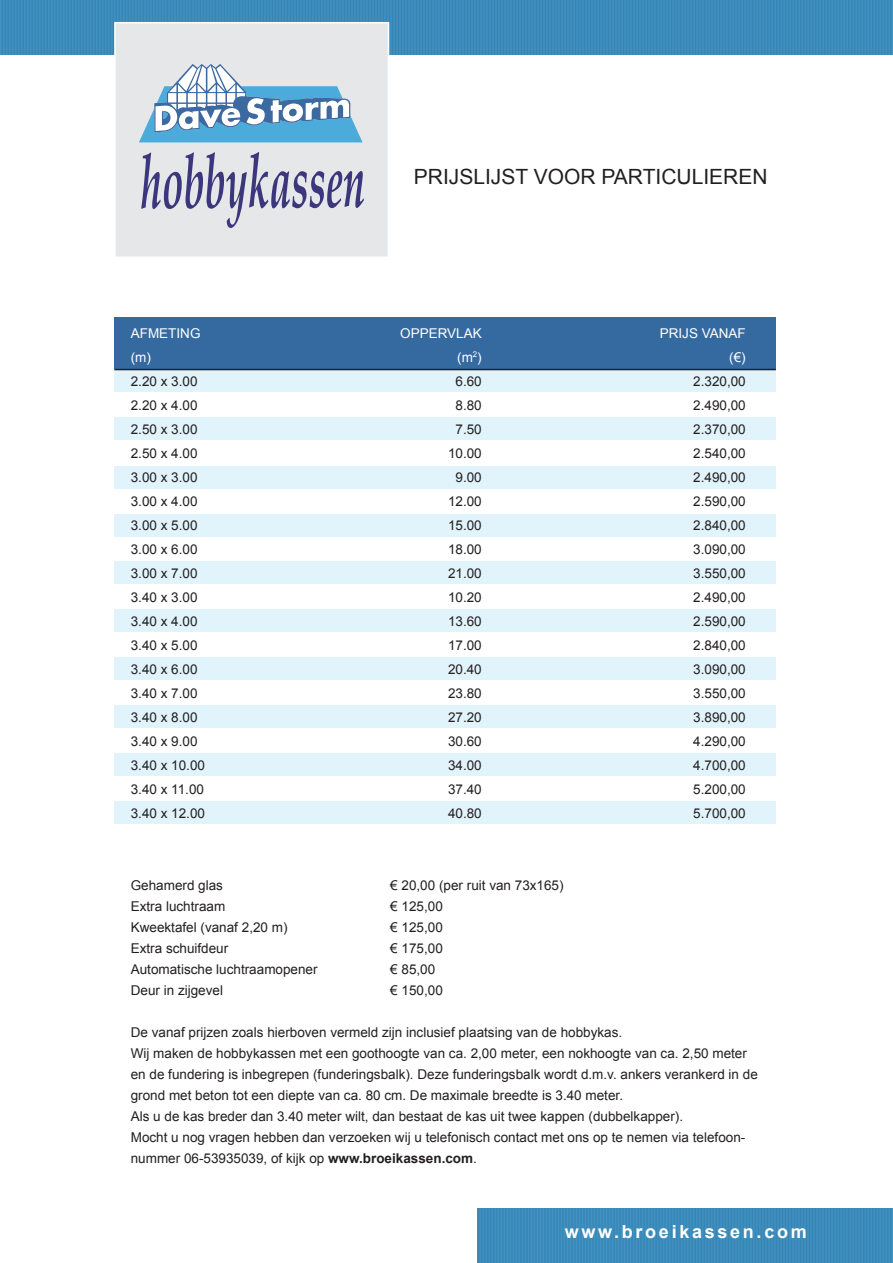
<style>
.page{position:relative;width:893px;height:1263px;background:#fff}
.page>*{position:absolute;margin:0;border:0;box-sizing:border-box;transform-origin:0 0}
.t1{font:21px "Arial";color:#231f20}
.t2{font:700 18px "Arial";letter-spacing:.15em;color:#fff}
.prijzen{font:13.5px/21px "Arial";color:#231f20}
.t3{font:13.5px "Arial";color:#fff}
.s1{font-weight:700}
</style>
<div class="page">
<img style="left:0;top:0;width:893px;height:54px">
<div style="left:114px;top:22px;width:275px;height:236px;background:#e6e7e9;border:2px solid #fff"></div>
<svg style="left:139px;top:64px;width:224px;height:78px"></svg>
<svg style="left:141px;top:152px;width:223px;height:76px"></svg>
<div style="left:114px;top:317px;width:662px;height:52px;background:#356aa1"></div>
<div style="left:114px;top:418px;width:662px;height:22px;background:#e1f4fc"></div>
<div style="left:114px;top:466px;width:662px;height:22px;background:#e1f4fc"></div>
<div style="left:114px;top:514px;width:662px;height:23px;background:#e1f4fc"></div>
<div style="left:114px;top:561px;width:662px;height:23px;background:#e1f4fc"></div>
<div style="left:114px;top:609px;width:662px;height:23px;background:#e1f4fc"></div>
<div style="left:114px;top:657px;width:662px;height:23px;background:#e1f4fc"></div>
<div style="left:114px;top:705px;width:662px;height:23px;background:#e1f4fc"></div>
<div style="left:114px;top:753px;width:662px;height:23px;background:#e1f4fc"></div>
<div style="left:114px;top:802px;width:662px;height:22px;background:#e1f4fc"></div>
<div style="left:114px;top:369px;width:662px;height:23px;background:#e1f4fc"></div>
<hr style="left:114px;top:369px;width:662px;height:1px;background:#231f20">
<img style="left:477px;top:1209px;width:416px;height:54px">
<p class="t1" style="left:414px;top:163px;width:355px">PRIJSLIJST VOOR PARTICULIEREN</p>
<p class="t3" style="left:131px;top:324px;width:71px">AFMETING</p>
<p class="t3" style="left:400px;top:324px;width:83px">OPPERVLAK</p>
<p class="t3" style="left:660px;top:324px;width:88px">PRIJS VANAF</p>
<p class="t3" style="left:131px;top:348px;width:22px">(m)</p>
<p class="t3" style="left:457px;top:348px;width:26px">(m<sup>2</sup>)</p>
<p class="t3" style="left:729px;top:348px;width:18px">(€)</p>
<p class="prijzen" style="left:131px;top:370px;width:68px">2.20 x 3.00</p>
<p class="prijzen" style="left:455px;top:370px;width:28px">6.60</p>
<p class="prijzen" style="left:693px;top:370px;width:54px">2.320,00</p>
<p class="prijzen" style="left:131px;top:394px;width:68px">2.20 x 4.00</p>
<p class="prijzen" style="left:455px;top:394px;width:28px">8.80</p>
<p class="prijzen" style="left:693px;top:394px;width:54px">2.490,00</p>
<p class="prijzen" style="left:131px;top:418px;width:68px">2.50 x 3.00</p>
<p class="prijzen" style="left:455px;top:418px;width:28px">7.50</p>
<p class="prijzen" style="left:693px;top:418px;width:54px">2.370,00</p>
<p class="prijzen" style="left:131px;top:442px;width:68px">2.50 x 4.00</p>
<p class="prijzen" style="left:448px;top:442px;width:35px">10.00</p>
<p class="prijzen" style="left:693px;top:442px;width:54px">2.540,00</p>
<p class="prijzen" style="left:131px;top:466px;width:68px">3.00 x 3.00</p>
<p class="prijzen" style="left:455px;top:466px;width:28px">9.00</p>
<p class="prijzen" style="left:693px;top:466px;width:54px">2.490,00</p>
<p class="prijzen" style="left:131px;top:490px;width:68px">3.00 x 4.00</p>
<p class="prijzen" style="left:448px;top:490px;width:35px">12.00</p>
<p class="prijzen" style="left:693px;top:490px;width:54px">2.590,00</p>
<p class="prijzen" style="left:131px;top:514px;width:68px">3.00 x 5.00</p>
<p class="prijzen" style="left:448px;top:514px;width:35px">15.00</p>
<p class="prijzen" style="left:693px;top:514px;width:54px">2.840,00</p>
<p class="prijzen" style="left:131px;top:538px;width:68px">3.00 x 6.00</p>
<p class="prijzen" style="left:448px;top:538px;width:35px">18.00</p>
<p class="prijzen" style="left:693px;top:538px;width:54px">3.090,00</p>
<p class="prijzen" style="left:131px;top:562px;width:68px">3.00 x 7.00</p>
<p class="prijzen" style="left:448px;top:562px;width:35px">21.00</p>
<p class="prijzen" style="left:693px;top:562px;width:54px">3.550,00</p>
<p class="prijzen" style="left:131px;top:586px;width:68px">3.40 x 3.00</p>
<p class="prijzen" style="left:448px;top:586px;width:35px">10.20</p>
<p class="prijzen" style="left:693px;top:586px;width:54px">2.490,00</p>
<p class="prijzen" style="left:131px;top:610px;width:68px">3.40 x 4.00</p>
<p class="prijzen" style="left:448px;top:610px;width:35px">13.60</p>
<p class="prijzen" style="left:693px;top:610px;width:54px">2.590,00</p>
<p class="prijzen" style="left:131px;top:634px;width:68px">3.40 x 5.00</p>
<p class="prijzen" style="left:448px;top:634px;width:35px">17.00</p>
<p class="prijzen" style="left:693px;top:634px;width:54px">2.840,00</p>
<p class="prijzen" style="left:131px;top:658px;width:68px">3.40 x 6.00</p>
<p class="prijzen" style="left:448px;top:658px;width:35px">20.40</p>
<p class="prijzen" style="left:693px;top:658px;width:54px">3.090,00</p>
<p class="prijzen" style="left:131px;top:682px;width:68px">3.40 x 7.00</p>
<p class="prijzen" style="left:448px;top:682px;width:35px">23.80</p>
<p class="prijzen" style="left:693px;top:682px;width:54px">3.550,00</p>
<p class="prijzen" style="left:131px;top:706px;width:68px">3.40 x 8.00</p>
<p class="prijzen" style="left:448px;top:706px;width:35px">27.20</p>
<p class="prijzen" style="left:693px;top:706px;width:54px">3.890,00</p>
<p class="prijzen" style="left:131px;top:730px;width:68px">3.40 x 9.00</p>
<p class="prijzen" style="left:448px;top:730px;width:35px">30.60</p>
<p class="prijzen" style="left:693px;top:730px;width:54px">4.290,00</p>
<p class="prijzen" style="left:131px;top:754px;width:76px">3.40 x 10.00</p>
<p class="prijzen" style="left:448px;top:754px;width:35px">34.00</p>
<p class="prijzen" style="left:693px;top:754px;width:54px">4.700,00</p>
<p class="prijzen" style="left:131px;top:778px;width:75px">3.40 x 11.00</p>
<p class="prijzen" style="left:448px;top:778px;width:35px">37.40</p>
<p class="prijzen" style="left:693px;top:778px;width:54px">5.200,00</p>
<p class="prijzen" style="left:131px;top:802px;width:76px">3.40 x 12.00</p>
<p class="prijzen" style="left:448px;top:802px;width:35px">40.80</p>
<p class="prijzen" style="left:693px;top:802px;width:54px">5.700,00</p>
<p class="prijzen" style="left:131px;top:875px;width:94px">Gehamerd glas</p>
<p class="prijzen" style="left:390px;top:875px;width:175px">€ 20,00 (per ruit van 73x165)</p>
<p class="prijzen" style="left:131px;top:896px;width:96px">Extra luchtraam</p>
<p class="prijzen" style="left:390px;top:896px;width:54px">€ 125,00</p>
<p class="prijzen" style="left:131px;top:917px;width:158px">Kweektafel (vanaf 2,20 m)</p>
<p class="prijzen" style="left:390px;top:917px;width:54px">€ 125,00</p>
<p class="prijzen" style="left:131px;top:938px;width:99px">Extra schuifdeur</p>
<p class="prijzen" style="left:390px;top:938px;width:54px">€ 175,00</p>
<p class="prijzen" style="left:131px;top:959px;width:188px">Automatische luchtraamopener</p>
<p class="prijzen" style="left:390px;top:959px;width:47px">€ 85,00</p>
<p class="prijzen" style="left:131px;top:980px;width:94px">Deur in zijgevel</p>
<p class="prijzen" style="left:390px;top:980px;width:54px">€ 150,00</p>
<p class="prijzen" style="left:131px;top:1022px;width:629px">De vanaf prijzen zoals hierboven vermeld zijn inclusief plaatsing van de hobbykas.<br>Wij maken de hobbykassen met een goothoogte van ca. 2,00 meter, een nokhoogte van ca. 2,50 meter en de fundering is inbegrepen (funderingsbalk). Deze funderingsbalk wordt d.m.v. ankers verankerd in de grond met beton tot een diepte van ca. 80 cm. De maximale breedte is 3.40 meter.</p>
<p class="prijzen" style="left:131px;top:1106px;width:554px">Als u de kas breder dan 3.40 meter wilt, dan bestaat de kas uit twee kappen (dubbelkapper).</p>
<p class="prijzen" style="left:131px;top:1127px;width:616px">Mocht u nog vragen hebben dan verzoeken wij u telefonisch contact met ons op te nemen via telefoon&shy;nummer 06-53935039, of kijk op <span class="s1">www.broeikassen.com</span>.</p>
<p class="t2" style="left:565px;top:1220px;width:244px">www.broeikassen.com</p>
</div>
